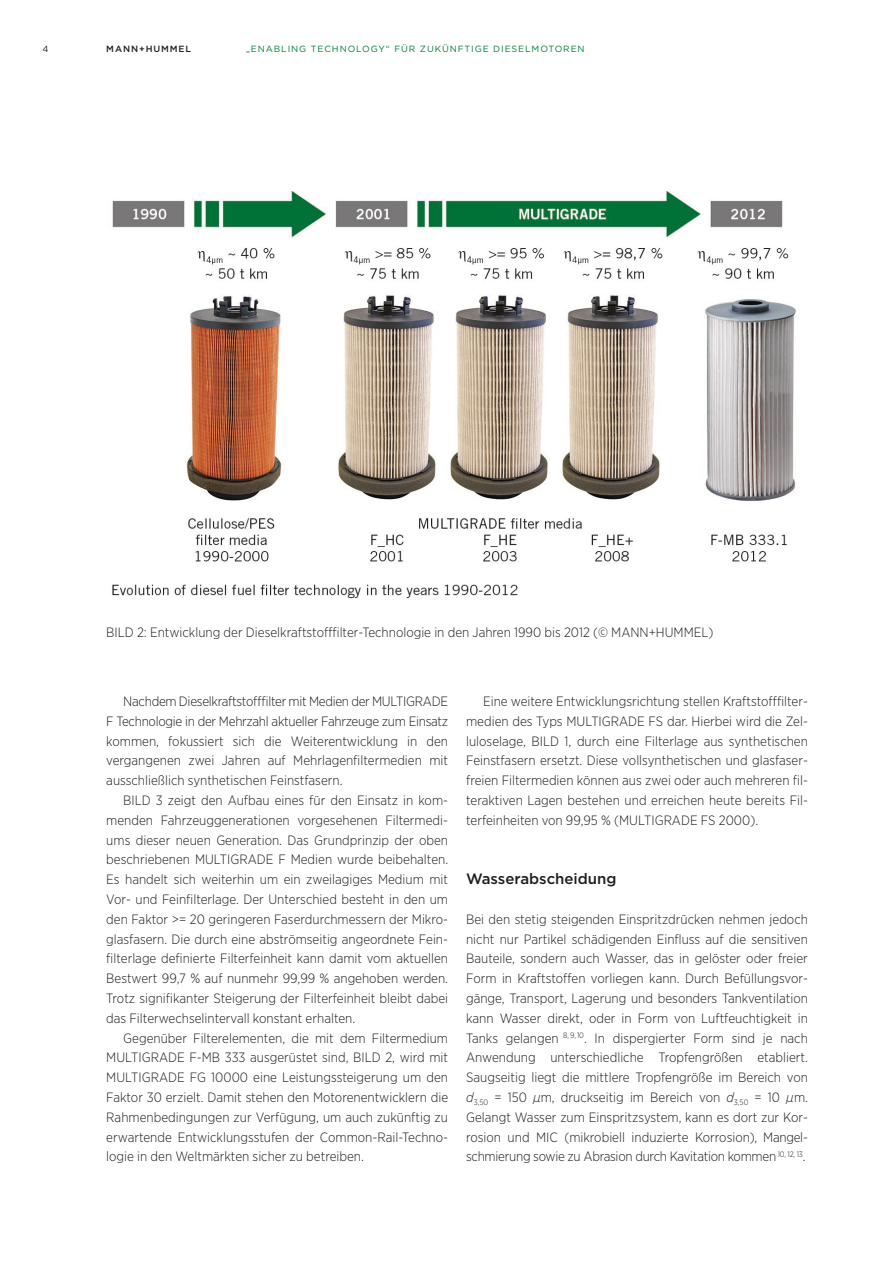
<style>
.page{position:relative;width:893px;height:1263px;background:#fff}
.page>*{position:absolute;margin:0;border:0;box-sizing:border-box;transform-origin:0 0}
.t1{font:500 15px "Gotham";color:#1d1d1b}
.t2{font:300 13.5px/19.8px "Gotham Narrow";color:#1d1d1b;text-align:justify}
.t3{font:9px "Gotham";letter-spacing:.1em;color:#007f39}
.t4{font:500 9px "Gotham";letter-spacing:.1em;color:#1d1d1b}
.t5{font:9px "Gotham";color:#1d1d1b}
.s1{font-style:italic}
</style>
<div class="page">
<img style="left:112px;top:191px;width:684px;height:408px">
<p class="t5" style="left:43px;top:43px;width:8px">4</p>
<p class="t4" style="left:106px;top:44px;width:86px">MANN+HUMMEL</p>
<p class="t3" style="left:246px;top:43px;width:340px">„ENABLING TECHNOLOGY“ FÜR ZUKÜNFTIGE DIESELMOTOREN</p>
<p class="t2" style="left:106px;top:622px;width:609px">BILD 2: Entwicklung der Dieselkraftstofffilter-Technologie in den Jahren 1990 bis 2012 (© MANN+HUMMEL)</p>
<p class="t2" style="left:106px;top:691px;width:343px;text-indent:17px">Nachdem Dieselkraftstofffilter mit Medien der MULTIGRADE F Technologie in der Mehrzahl aktueller Fahrzeuge zum Einsatz kommen, fokussiert sich die Weiterentwicklung in den vergangenen zwei Jahren auf Mehrlagenfiltermedien mit ausschließlich synthetischen Feinstfasern.</p>
<p class="t2" style="left:106px;top:790px;width:343px;text-indent:17px">BILD 3 zeigt den Aufbau eines für den Einsatz in kom&shy;menden Fahrzeuggenerationen vorgesehenen Filtermedi&shy;ums dieser neuen Generation. Das Grundprinzip der oben beschriebenen MULTIGRADE F Medien wurde beibehalten.<br>Es handelt sich weiterhin um ein zweilagiges Medium mit Vor- und Feinfilterlage. Der Unterschied besteht in den um den Faktor &gt;= 20 geringeren Faserdurchmessern der Mikro&shy;glasfasern. Die durch eine abströmseitig angeordnete Fein&shy;filterlage definierte Filterfeinheit kann damit vom aktuellen Bestwert 99,7 % auf nunmehr 99,99 % angehoben werden.<br>Trotz signifikanter Steigerung der Filterfeinheit bleibt dabei das Filterwechselintervall konstant erhalten.</p>
<p class="t2" style="left:106px;top:1028px;width:343px;text-indent:17px">Gegenüber Filterelementen, die mit dem Filtermedium MULTIGRADE F-MB 333 ausgerüstet sind, BILD 2, wird mit MULTIGRADE FG 10000 eine Leistungssteigerung um den Faktor 30 erzielt. Damit stehen den Motorenentwicklern die Rahmenbedingungen zur Verfügung, um auch zukünftig zu erwartende Entwicklungsstufen der Common-Rail-Techno&shy;logie in den Weltmärkten sicher zu betreiben.</p>
<p class="t2" style="left:466px;top:691px;width:343px;text-indent:17px">Eine weitere Entwicklungsrichtung stellen Kraftstofffilter&shy;medien des Typs MULTIGRADE FS dar. Hierbei wird die Zel&shy;luloselage, BILD 1, durch eine Filterlage aus synthetischen Feinstfasern ersetzt. Diese vollsynthetischen und glasfaser&shy;freien Filtermedien können aus zwei oder auch mehreren fil&shy;teraktiven Lagen bestehen und erreichen heute bereits Fil&shy;terfeinheiten von 99,95 % (MULTIGRADE FS 2000).</p>
<p class="t1" style="left:466px;top:870px;width:152px">Wasserabscheidung</p>
<p class="t2" style="left:466px;top:909px;width:343px">Bei den stetig steigenden Einspritzdrücken nehmen jedoch nicht nur Partikel schädigenden Einfluss auf die sensitiven Bauteile, sondern auch Wasser, das in gelöster oder freier Form in Kraftstoffen vorliegen kann. Durch Befüllungsvor&shy;gänge, Transport, Lagerung und besonders Tankventilation kann Wasser direkt, oder in Form von Luftfeuchtigkeit in Tanks gelangen <sup>8,</sup> <sup>9,</sup> <sup>10</sup>. In dispergierter Form sind je nach Anwendung unterschiedliche Tropfengrößen etabliert.<br>Saugseitig liegt die mittlere Tropfengröße im Bereich von <span class="s1">d</span><sub>3,50</sub> = 150 <span class="s1">μ</span>m, druckseitig im Bereich von <span class="s1">d</span><sub>3,50</sub> = 10 <span class="s1">μ</span>m.<br>Gelangt Wasser zum Einspritzsystem, kann es dort zur Kor&shy;rosion und MIC (mikrobiell induzierte Korrosion), Mangel&shy;schmierung sowie zu Abrasion durch Kavitation kommen <sup>10,</sup> <sup>12,</sup> <sup>13</sup>.</p>
</div>
